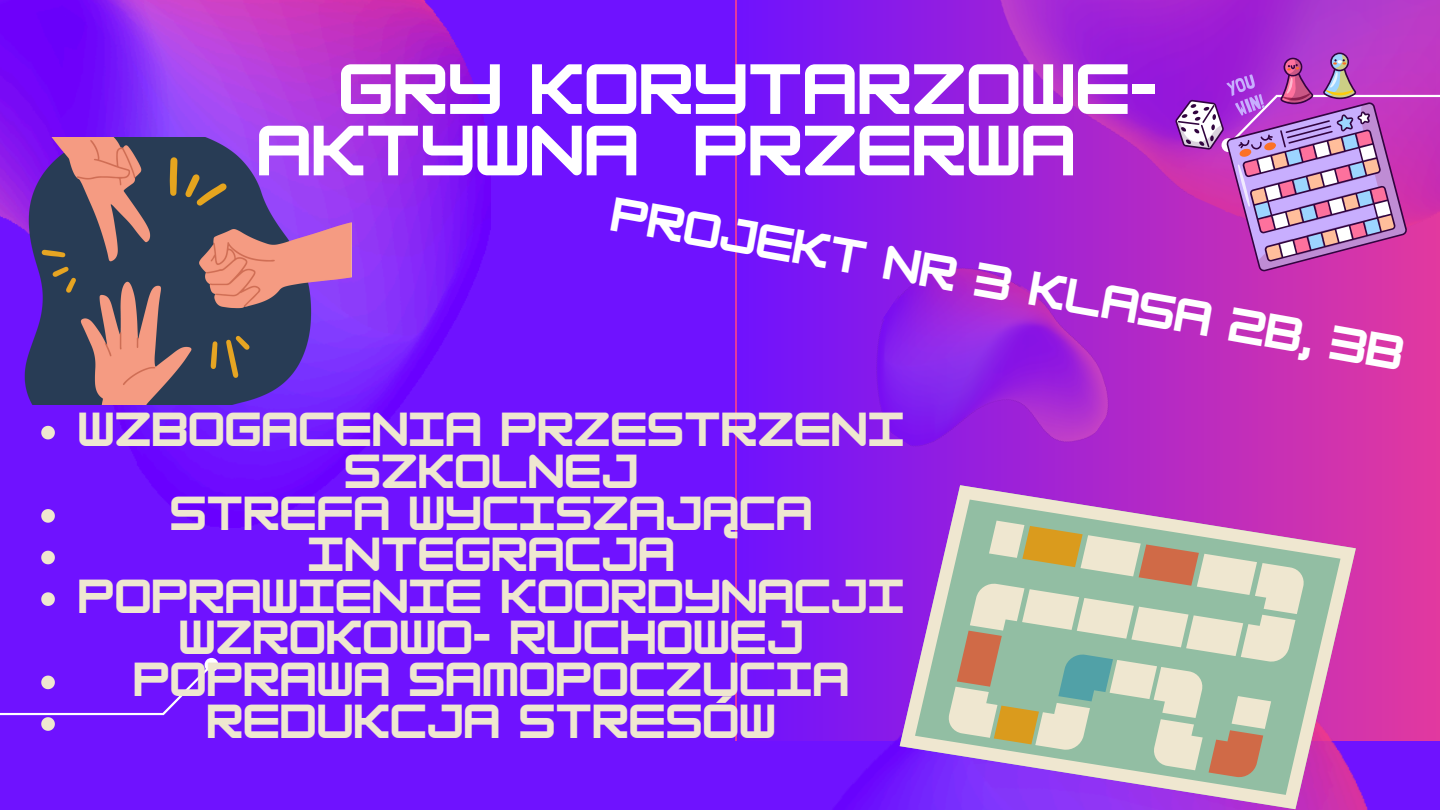
<style>
.page{position:relative;width:1440px;height:810px;background:#6f12ff}
.page>*{position:absolute;margin:0;border:0;box-sizing:border-box;transform-origin:0 0}
.t1{font:700 62.03px/61.4px "HK Modular";color:#fff}
.t2{font:700 41.92px "HK Modular";color:#fff}
.t3{font:700 41.78px/41.6px "HK Modular";color:#efe7d0;text-align:center}
</style>
<div class="page">
<svg style="left:736px;top:0;width:704px;height:741px"></svg>
<img style="left:0;top:0;width:490px;height:528px">
<img style="left:832px;top:232px;width:309px;height:295px">
<img style="left:774px;top:612px;width:655px;height:198px">
<img style="left:941px;top:0;width:499px;height:304px">
<svg style="left:900px;top:485px;width:456px;height:324px;background:#b262cb"></svg>
<svg style="left:947px;top:521px;width:358px;height:257px;background:#b7c0aa"></svg>
<img style="left:15px;top:138px;width:337px;height:267px">
<svg style="left:1175px;top:10px;width:265px;height:261px;background:#b753c1"></svg>
<svg style="left:41px;top:426px;width:14px;height:13px"></svg>
<svg style="left:41px;top:509px;width:14px;height:14px"></svg>
<svg style="left:41px;top:551px;width:14px;height:13px"></svg>
<svg style="left:41px;top:592px;width:14px;height:14px"></svg>
<svg style="left:0;top:658px;width:218px;height:73px"></svg>
<p class="t1" style="left:257px;top:58px;width:902px;text-indent:82px">GRY KORYTARZOWE-<br>AKTYWNA PRZERWA</p>
<p class="t2" style="left:616px;top:189px;width:805px;rotate:10deg">PROJEKT NR 3 KLASA 2B, 3B</p>
<p class="t3" style="left:78px;top:409px;width:828px">WZBOGACENIA PRZESTRZENI<br>SZKOLNEJ</p>
<p class="t3" style="left:170px;top:492px;width:644px">STREFA WYCISZAJĄCA</p>
<p class="t3" style="left:308px;top:534px;width:369px">INTEGRACJA</p>
<p class="t3" style="left:78px;top:575px;width:828px">POPRAWIENIE KOORDYNACJI<br>WZROKOWO- RUCHOWEJ</p>
<p class="t3" style="left:133px;top:658px;width:718px">POPRAWA SAMOPOCZUCIA</p>
<h1 class="t3" style="left:207px;top:700px;width:571px">REDUKCJA STRESÓW</h1>
</div>
